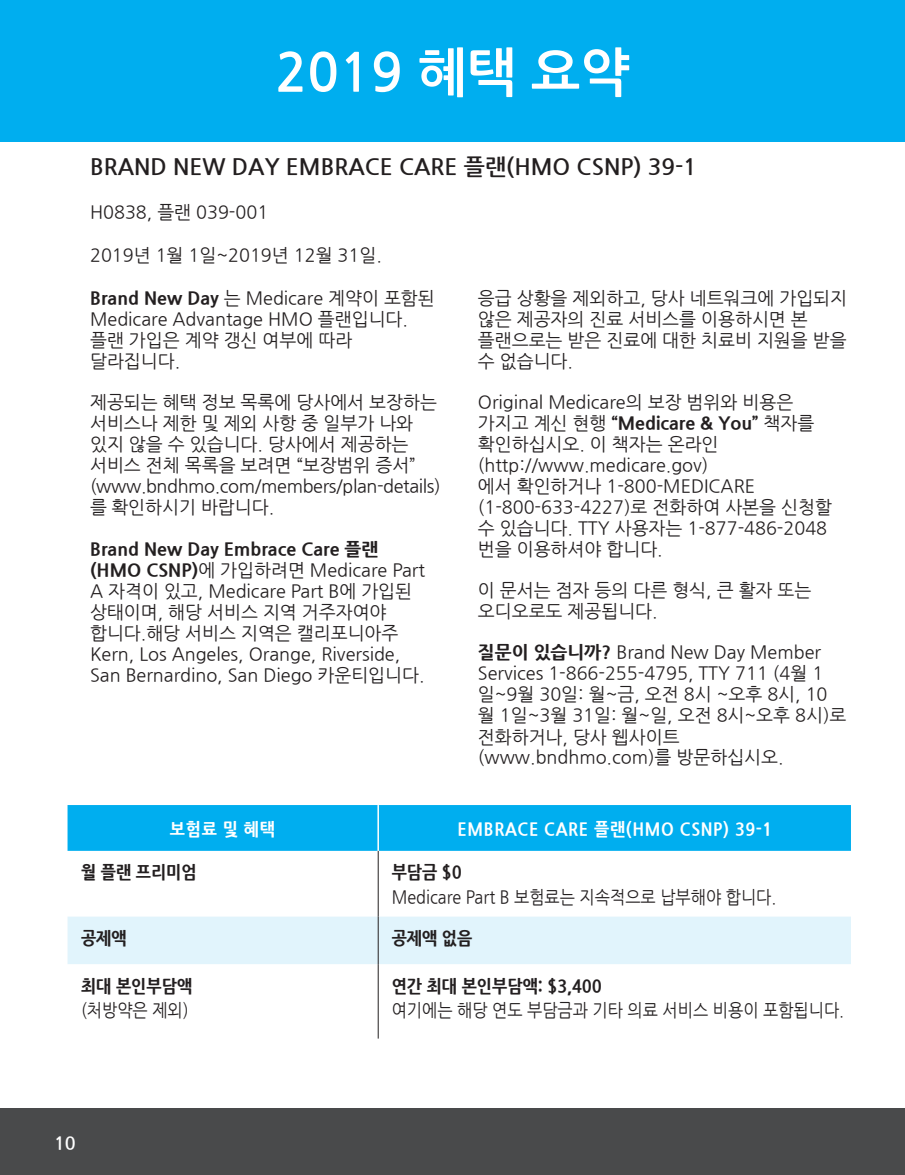
<style>
.page{position:relative;width:905px;height:1175px;background:#fff}
.page>*{position:absolute;margin:0;border:0;box-sizing:border-box;transform-origin:0 0}
.t1{font:700 52.5px "Nanum Gothic";color:#fff}
.t2{font:700 22.5px "Nanum Gothic";color:#231f20}
.t3{font:18px/21px "Nanum Gothic";color:#231f20}
.t4{font:18px "Nanum Gothic";color:#231f20;scale:.9 1}
.t5{font:800 18px "Nanum Gothic";color:#231f20;scale:.9 1}
.t6{font:800 18px "Nanum Gothic";letter-spacing:.04em;color:#fff;scale:.9 1}
.t7{font:700 18px "Nanum Gothic";color:#fff}
.s1{font-weight:800}
</style>
<div class="page">
<div style="left:0;top:1107px;width:904px;height:67px;background:#494a4b"></div>
<div style="left:0;top:0;width:904px;height:141px;background:#00aeef"></div>
<div style="left:68px;top:805px;width:782px;height:45px;background:#00aeef"></div>
<div style="left:68px;top:916px;width:782px;height:48px;background:#e1f4fc"></div>
<hr style="left:378px;top:850px;width:1px;height:66px;background:#231f20">
<hr style="left:378px;top:916px;width:1px;height:48px;background:#231f20">
<hr style="left:378px;top:964px;width:1px;height:74px;background:#231f20">
<hr style="left:377px;top:805px;width:2px;height:45px;background:#fff">
<p class="t1" style="left:275px;top:46px;width:356px">2019 혜택 요약</p>
<p class="t2" style="left:90px;top:156px;width:608px">BRAND NEW DAY EMBRACE CARE 플랜(HMO CSNP) 39-1</p>
<p class="t3" style="left:90px;top:202px;width:180px">H0838, 플랜 039-001</p>
<p class="t3" style="left:90px;top:245px;width:293px">2019년 1월 1일~2019년 12월 31일.</p>
<p class="t3" style="left:478px;top:288px;width:371px">응급 상황을 제외하고, 당사 네트워크에 가입되지 않은 제공자의 진료 서비스를 이용하시면 본 플랜으로는 받은 진료에 대한 치료비 지원을 받을 수 없습니다.</p>
<p class="t3" style="left:478px;top:392px;width:355px">Original Medicare의 보장 범위와 비용은 가지고 계신 현행 <span class="s1">“Medicare &amp; You”</span> 책자를 확인하십시오. 이 책자는 온라인 (http://www.medicare.gov)<br>에서 확인하거나 1-800-MEDICARE (1-800-633-4227)로 전화하여 사본을 신청할 수 있습니다. TTY 사용자는 1-877-486-2048 번을 이용하셔야 합니다.</p>
<p class="t3" style="left:478px;top:580px;width:335px">이 문서는 점자 등의 다른 형식, 큰 활자 또는 오디오로도 제공됩니다.</p>
<p class="t3" style="left:478px;top:642px;width:370px"><span class="s1">질문이 있습니까?</span> Brand New Day Member<br>Services 1-866-255-4795, TTY 711 (4월 1 일~9월 30일: 월~금, 오전 8시 ~오후 8시, 10 월 1일~3월 31일: 월~일, 오전 8시~오후 8시)로 전화하거나, 당사 웹사이트</p>
<p class="t3" style="left:478px;top:747px;width:307px">(www.bndhmo.com)를 방문하십시오.</p>
<p class="t3" style="left:90px;top:288px;width:346px"><span class="s1">Brand New Day</span> 는 Medicare 계약이 포함된<br>Medicare Advantage HMO 플랜입니다. 플랜 가입은 계약 갱신 여부에 따라 달라집니다.</p>
<p class="t3" style="left:90px;top:392px;width:352px">제공되는 혜택 정보 목록에 당사에서 보장하는 서비스나 제한 및 제외 사항 중 일부가 나와 있지 않을 수 있습니다. 당사에서 제공하는 서비스 전체 목록을 보려면 “보장범위 증서” (www.bndhmo.com/members/plan-details) 를 확인하시기 바랍니다.</p>
<p class="t3" style="left:90px;top:538px;width:336px"><span class="s1">Brand New Day Embrace Care 플랜 (HMO CSNP)</span>에 가입하려면 Medicare Part<br>A 자격이 있고, Medicare Part B에 가입된 상태이며, 해당 서비스 지역 거주자여야 합니다.해당 서비스 지역은 캘리포니아주<br>Kern, Los Angeles, Orange, Riverside,<br>San Bernardino, San Diego 카운티입니다.</p>
<p class="t6" style="left:170px;top:819px;width:118px">보험료 및 혜택</p>
<p class="t6" style="left:457px;top:819px;width:351px">EMBRACE CARE 플랜(HMO CSNP) 39-1</p>
<p class="t5" style="left:81px;top:862px;width:130px">월 플랜 프리미엄</p>
<p class="t5" style="left:392px;top:862px;width:79px">부담금 $0</p>
<p class="t4" style="left:392px;top:888px;width:429px">Medicare Part B 보험료는 지속적으로 납부해야 합니다.</p>
<p class="t5" style="left:81px;top:928px;width:52px">공제액</p>
<p class="t5" style="left:392px;top:928px;width:91px">공제액 없음</p>
<p class="t5" style="left:81px;top:976px;width:125px">최대 본인부담액</p>
<p class="t4" style="left:81px;top:1001px;width:121px">(처방약은 제외)</p>
<p class="t5" style="left:392px;top:976px;width:235px">연간 최대 본인부담액: $3,400</p>
<p class="t4" style="left:392px;top:1001px;width:504px">여기에는 해당 연도 부담금과 기타 의료 서비스 비용이 포함됩니다.</p>
<p class="t7" style="left:54px;top:1134px;width:23px">10</p>
</div>
